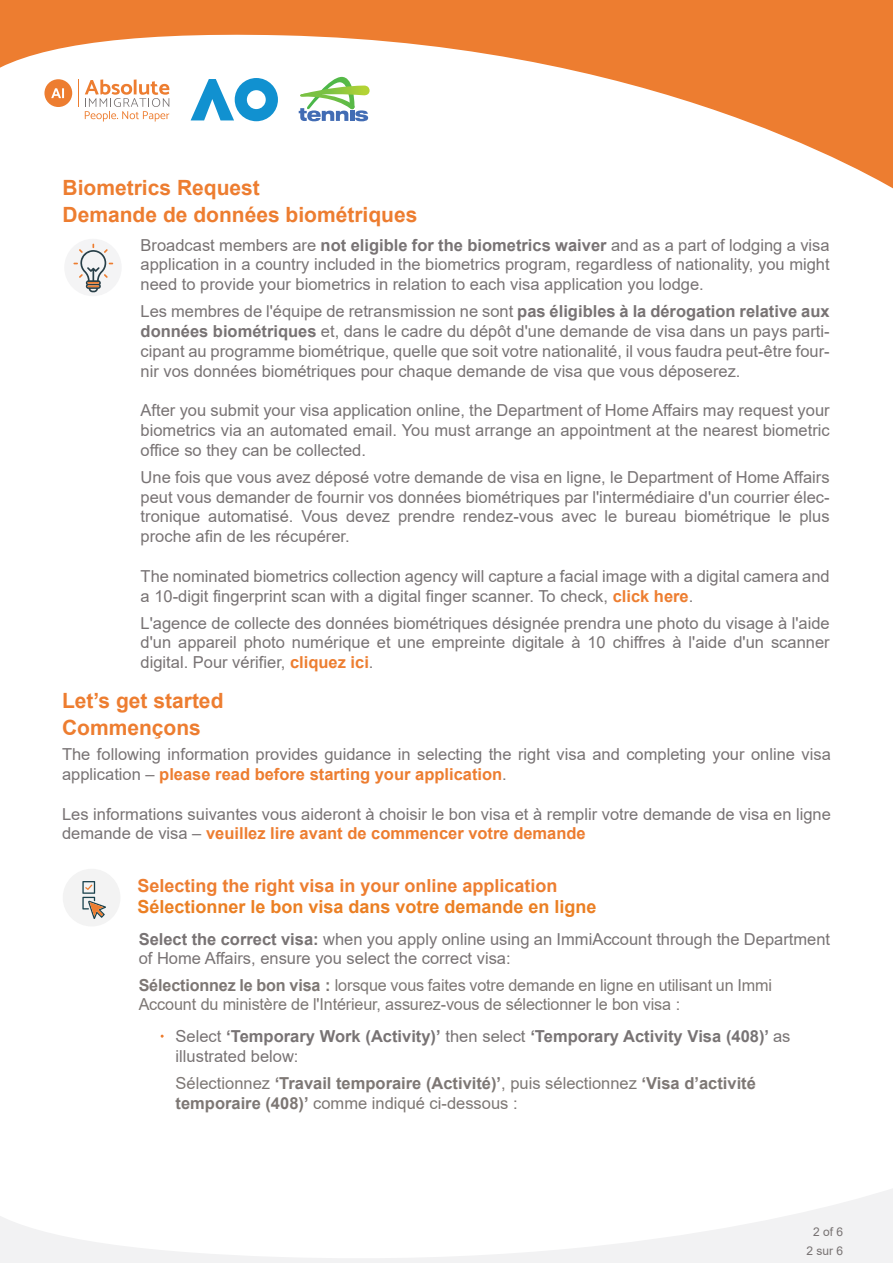
<style>
.page{position:relative;width:893px;height:1263px;background:#fff}
.page>*{position:absolute;margin:0;border:0;box-sizing:border-box;transform-origin:0 0}
.t1{font:700 21px/27px "Arial";color:#ed7d30}
.t2{font:700 18px "Arial";color:#ed7e31}
.t3{font:700 18px "Arial";color:#eb7f23}
.t4{font:16.5px/19.8px "Arial";color:#787374;text-align:justify}
.t5{font:16.5px/19.4px "Arial";letter-spacing:-.01em;color:#7d7774}
.t6{font:700 16.5px/19.8px "Arial";color:#7d7774}
.t7{font:700 16.5px/19.8px "Arial";color:#787374}
.t8{font:12px/19.4px "Arial";color:#777272;text-align:center}
.s1{color:#777272}
.s2{font-weight:700}
.s3{font-weight:700;color:#ed7e31}
.s4{font-weight:700;color:#ed7d30}
.s5{font-weight:400}
</style>
<div class="page">
<svg style="left:0;top:1189px;width:892px;height:74px"></svg>
<svg style="left:0;top:0;width:893px;height:189px"></svg>
<svg style="left:191px;top:78px;width:87px;height:43px"></svg>
<svg style="left:78px;top:79px;width:1px;height:28px"></svg>
<svg style="left:85px;top:79px;width:84px;height:43px"></svg>
<svg style="left:44px;top:79px;width:28px;height:28px"></svg>
<svg style="left:299px;top:77px;width:71px;height:44px"></svg>
<div style="left:63px;top:869px;width:57px;height:57px;background:#f3f3f3;border-radius:50%"></div>
<svg style="left:82px;top:881px;width:24px;height:38px"></svg>
<div style="left:64px;top:239px;width:58px;height:57px;background:#f4f4f5;border-radius:50%"></div>
<svg style="left:73px;top:244px;width:40px;height:48px"></svg>
<p class="t1" style="left:63px;top:175px;width:356px">Biometrics Request<br>Demande de données biométriques</p>
<p class="t4" style="left:141px;top:235px;width:691px"><span class="s1">Broadcast members</span> are <span class="s2">not eligible for the biometrics waiver</span> and as a part of lodging a visa application in a country included in the biometrics program, regardless of nationality, you might need to provide your biometrics in relation to each visa application you lodge.</p>
<p class="t4" style="left:141px;top:301px;width:691px">Les membres de l'équipe de retransmission ne sont <span class="s2">pas éligibles à la dérogation relative aux données biométriques</span> et, dans le cadre du dépôt d'une demande de visa dans un pays parti&shy;cipant au programme biométrique, quelle que soit votre nationalité, il vous faudra peut-être four&shy;nir vos données biométriques pour chaque demande de visa que vous déposerez.</p>
<p class="t4" style="left:141px;top:400px;width:691px">After you submit your visa application online, the Department of Home Affairs may request your biometrics via an automated email. You must arrange an appointment at the nearest biometric office so they can be collected.</p>
<p class="t4" style="left:141px;top:467px;width:691px">Une fois que vous avez déposé votre demande de visa en ligne, le Department of Home Affairs peut vous demander de fournir vos données biométriques par l'intermédiaire d'un courrier élec&shy;tronique automatisé. Vous devez prendre rendez-vous avec le bureau biométrique le plus proche afin de les récupérer.</p>
<p class="t4" style="left:141px;top:566px;width:691px">The nominated biometrics collection agency will capture a facial image with a digital camera and a 10-digit fingerprint scan with a digital finger scanner. To check, <span class="s3">click here</span>.</p>
<p class="t4" style="left:141px;top:613px;width:691px">L'agence de collecte des données biométriques désignée prendra une photo du visage à l'aide d'un appareil photo numérique et une empreinte digitale à 10 chiffres à l'aide d'un scanner digital. Pour vérifier, <span class="s3">cliquez ici</span>.</p>
<p class="t1" style="left:62px;top:687px;width:163px">Let’s get started<br>Commençons</p>
<p class="t4" style="left:62px;top:744px;width:770px">The following information provides guidance in selecting the right visa and completing your online visa application – <span class="s4">please read before starting your application</span>.</p>
<p class="t4" style="left:62px;top:804px;width:770px">Les informations suivantes vous aideront à choisir le bon visa et à remplir votre demande de visa en ligne demande de visa – <span class="s4">veuillez lire avant de commencer votre demande</span></p>
<p class="t2" style="left:137px;top:873px;width:422px">Selecting the right visa in your online application</p>
<p class="t3" style="left:137px;top:894px;width:461px">Sélectionner le bon visa dans votre demande en ligne</p>
<p class="t4" style="left:139px;top:929px;width:693px"><span class="s2">Select the correct visa:</span> when you apply online using an ImmiAccount through the Department of Home Affairs, ensure you select the correct visa:</p>
<p class="t5" style="left:139px;top:975px;width:635px"><span class="s2">Sélectionnez le bon visa :</span> lorsque vous faites votre demande en ligne en utilisant un Immi<br>Account du ministère de l'Intérieur, assurez-vous de sélectionner le bon visa :</p>
<p class="t7" style="left:176px;top:1026px;width:616px"><span class="s5">Select</span> ‘Temporary Work (Activity)’ <span class="s5">then select</span> ‘Temporary Activity Visa (408)’ <span class="s5">as illustrated below:</span></p>
<p class="t6" style="left:176px;top:1073px;width:582px"><span class="s5">Sélectionnez</span> ‘Travail temporaire (Activité)’<span class="s5">, puis sélectionnez</span> ‘Visa d’activité temporaire (408)’ <span class="s5">comme indiqué ci-dessous :</span></p>
<p class="t8" style="left:806px;top:1222px;width:38px">2 of 6<br>2 sur 6</p>
</div>
